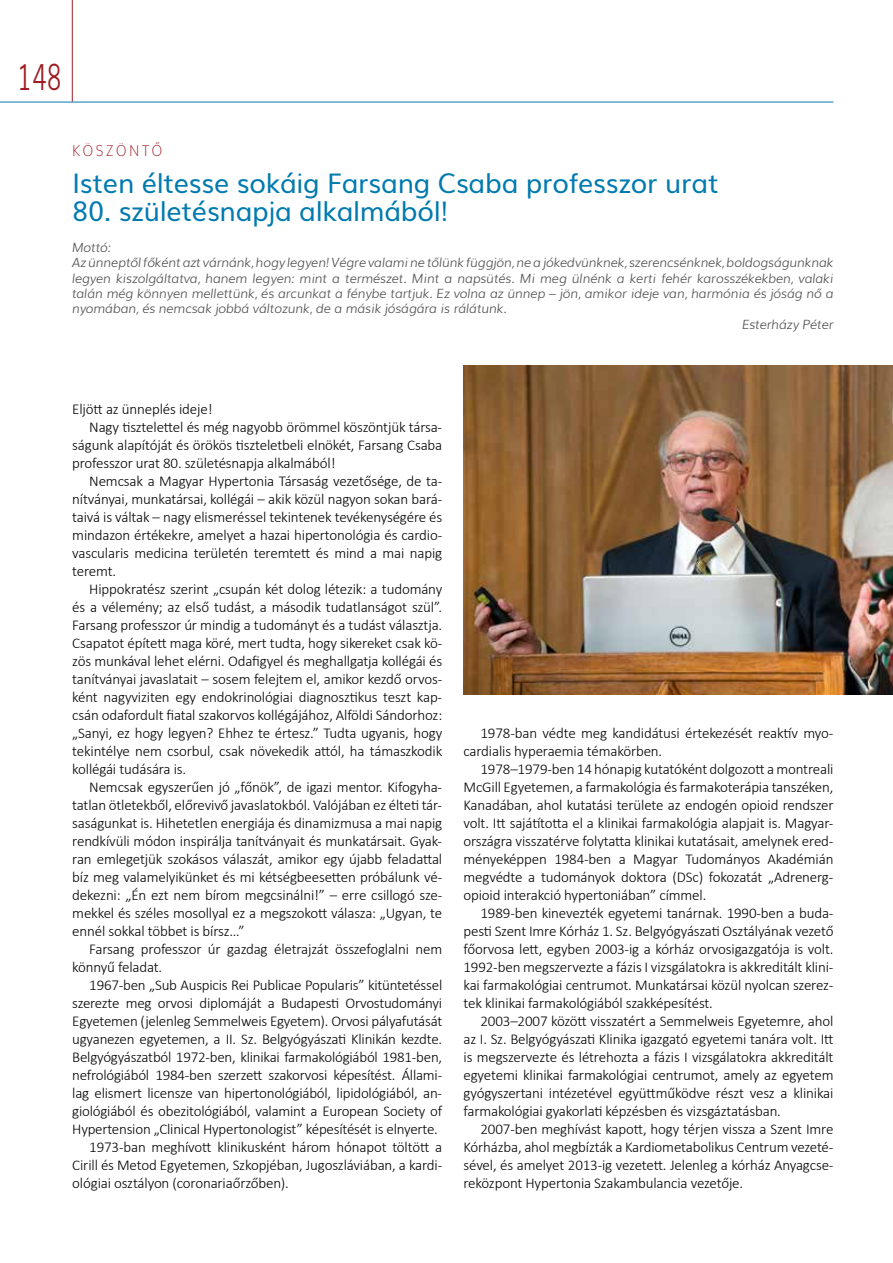
<style>
.page{position:relative;width:893px;height:1263px;background:#fff}
.page>*{position:absolute;margin:0;border:0;box-sizing:border-box;transform-origin:0 0}
.t1{font:300 36px "Muli";color:#9e1c23;scale:.7 1}
.t2{font:27px "Muli";letter-spacing:-.01em;color:#007aaf}
.t3{font:300 15px/18px "Calibri";letter-spacing:-.01em;color:#000;text-align:justify}
.t4{font:200 15px "Muli";letter-spacing:.19em;color:#9e1c23;scale:.9 1}
.t5{font:italic 300 12.75px "Muli";letter-spacing:-.01em;color:#515254}
</style>
<div class="page">
<hr style="left:0;top:102px;width:833px;height:1px;background:#007aaf">
<hr style="left:72px;top:0;width:1px;height:102px;background:#9e1c23">
<img style="left:463px;top:366px;width:430px;height:329px">
<h1 class="t1" style="left:17px;top:49px;width:65px">148</h1>
<p class="t4" style="left:72px;top:139px;width:102px">KÖSZÖNTŐ</p>
<h2 class="t2" style="left:72px;top:161px;width:648px">Isten éltesse sokáig Farsang Csaba professzor urat</h2>
<h2 class="t2" style="left:72px;top:190px;width:377px">80. születésnapja alkalmából!</h2>
<p class="t5" style="left:72px;top:237px;width:41px">Mottó:</p>
<p class="t5" style="left:72px;top:253px;width:763px">Az ünneptől főként azt várnánk, hogy legyen! Végre valami ne tőlünk függjön, ne a jókedvünknek, szerencsénknek, boldogságunknak</p>
<p class="t5" style="left:72px;top:268px;width:763px">legyen kiszolgáltatva, hanem legyen: mint a természet. Mint a napsütés. Mi meg ülnénk a kerti fehér karosszékekben, valaki</p>
<p class="t5" style="left:72px;top:283px;width:763px">talán még könnyen mellettünk, és arcunkat a fénybe tartjuk. Ez volna az ünnep – jön, amikor ideje van, harmónia és jóság nő a</p>
<p class="t5" style="left:72px;top:299px;width:436px">nyomában, és nemcsak jobbá változunk, de a másik jóságára is rálátunk.</p>
<p class="t5" style="left:742px;top:314px;width:93px">Esterházy Péter</p>
<p class="t3" style="left:72px;top:400px;width:142px">Eljött az ünneplés ideje!</p>
<p class="t3" style="left:89px;top:418px;width:354px">Nagy tisztelettel és még nagyobb örömmel köszöntjük társa-</p>
<p class="t3" style="left:72px;top:436px;width:371px">ságunk alapítóját és örökös tiszteletbeli elnökét, Farsang Csaba</p>
<p class="t3" style="left:72px;top:454px;width:265px">professzor urat 80. születésnapja alkalmából!</p>
<p class="t3" style="left:89px;top:472px;width:354px">Nemcsak a Magyar Hypertonia Társaság vezetősége, de ta-</p>
<p class="t3" style="left:72px;top:490px;width:372px">nítványai, munkatársai, kollégái – akik közül nagyon sokan bará-</p>
<p class="t3" style="left:72px;top:508px;width:371px">taivá is váltak – nagy elismeréssel tekintenek tevékenységére és</p>
<p class="t3" style="left:72px;top:526px;width:371px">mindazon értékekre, amelyet a hazai hipertonológia és cardio-</p>
<p class="t3" style="left:72px;top:544px;width:371px">vascularis medicina területén teremtett és mind a mai napig</p>
<p class="t3" style="left:72px;top:562px;width:45px">teremt.</p>
<p class="t3" style="left:89px;top:580px;width:354px">Hippokratész szerint „csupán két dolog létezik: a tudomány</p>
<p class="t3" style="left:72px;top:598px;width:372px">és a vélemény; az első tudást, a második tudatlanságot szül”.</p>
<p class="t3" style="left:72px;top:616px;width:372px">Farsang professzor úr mindig a tudományt és a tudást választja.</p>
<p class="t3" style="left:72px;top:634px;width:371px">Csapatot épített maga köré, mert tudta, hogy sikereket csak kö-</p>
<p class="t3" style="left:72px;top:652px;width:371px">zös munkával lehet elérni. Odafigyel és meghallgatja kollégái és</p>
<p class="t3" style="left:72px;top:670px;width:371px">tanítványai javaslatait – sosem felejtem el, amikor kezdő orvos-</p>
<p class="t3" style="left:72px;top:688px;width:371px">ként nagyviziten egy endokrinológiai diagnosztikus teszt kap-</p>
<p class="t3" style="left:72px;top:706px;width:371px">csán odafordult fiatal szakorvos kollégájához, Alföldi Sándorhoz:</p>
<p class="t3" style="left:72px;top:724px;width:371px">„Sanyi, ez hogy legyen? Ehhez te értesz.” Tudta ugyanis, hogy</p>
<p class="t3" style="left:72px;top:742px;width:371px">tekintélye nem csorbul, csak növekedik attól, ha támaszkodik</p>
<p class="t3" style="left:72px;top:760px;width:116px">kollégái tudására is.</p>
<p class="t3" style="left:89px;top:778px;width:354px">Nemcsak egyszerűen jó „főnök”, de igazi mentor. Kifogyha-</p>
<p class="t3" style="left:72px;top:796px;width:371px">tatlan ötletekből, előrevivő javaslatokból. Valójában ez élteti tár-</p>
<p class="t3" style="left:72px;top:814px;width:372px">saságunkat is. Hihetetlen energiája és dinamizmusa a mai napig</p>
<p class="t3" style="left:72px;top:832px;width:371px">rendkívüli módon inspirálja tanítványait és munkatársait. Gyak-</p>
<p class="t3" style="left:72px;top:850px;width:371px">ran emlegetjük szokásos válaszát, amikor egy újabb feladattal</p>
<p class="t3" style="left:72px;top:868px;width:371px">bíz meg valamelyikünket és mi kétségbeesetten próbálunk vé-</p>
<p class="t3" style="left:72px;top:886px;width:371px">dekezni: „Én ezt nem bírom megcsinálni!” – erre csillogó sze-</p>
<p class="t3" style="left:72px;top:904px;width:371px">mekkel és széles mosollyal ez a megszokott válasza: „Ugyan, te</p>
<p class="t3" style="left:72px;top:922px;width:174px">ennél sokkal többet is bírsz…”</p>
<p class="t3" style="left:89px;top:940px;width:354px">Farsang professzor úr gazdag életrajzát összefoglalni nem</p>
<p class="t3" style="left:72px;top:958px;width:92px">könnyű feladat.</p>
<p class="t3" style="left:89px;top:976px;width:354px">1967-ben „Sub Auspicis Rei Publicae Popularis” kitüntetéssel</p>
<p class="t3" style="left:72px;top:994px;width:371px">szerezte meg orvosi diplomáját a Budapesti Orvostudományi</p>
<p class="t3" style="left:72px;top:1012px;width:371px">Egyetemen (jelenleg Semmelweis Egyetem). Orvosi pályafutását</p>
<p class="t3" style="left:72px;top:1030px;width:371px">ugyanezen egyetemen, a II. Sz. Belgyógyászati Klinikán kezdte.</p>
<p class="t3" style="left:72px;top:1048px;width:371px">Belgyógyászatból 1972-ben, klinikai farmakológiából 1981-ben,</p>
<p class="t3" style="left:72px;top:1066px;width:371px">nefrológiából 1984-ben szerzett szakorvosi képesítést. Állami-</p>
<p class="t3" style="left:72px;top:1084px;width:371px">lag elismert licensze van hipertonológiából, lipidológiából, an-</p>
<p class="t3" style="left:72px;top:1102px;width:371px">giológiából és obezitológiából, valamint a European Society of</p>
<p class="t3" style="left:72px;top:1120px;width:367px">Hypertension „Clinical Hypertonologist” képesítését is elnyerte.</p>
<p class="t3" style="left:89px;top:1138px;width:354px">1973-ban meghívott klinikusként három hónapot töltött a</p>
<p class="t3" style="left:72px;top:1156px;width:372px">Cirill és Metod Egyetemen, Szkopjéban, Jugoszláviában, a kardi-</p>
<p class="t3" style="left:72px;top:1174px;width:218px">ológiai osztályon (coronariaőrzőben).</p>
<p class="t3" style="left:463px;top:724px;width:371px;text-indent:17px">1978-ban védte meg kandidátusi értekezését reaktív myo&shy;cardialis hyperaemia témakörben.</p>
<p class="t3" style="left:463px;top:760px;width:371px;text-indent:17px">1978–1979-ben 14 hónapig kutatóként dolgozott a montreali McGill Egyetemen, a farmakológia és farmakoterápia tanszéken, Kanadában, ahol kutatási területe az endogén opioid rendszer volt. Itt sajátította el a klinikai farmakológia alapjait is. Magyar&shy;országra visszatérve folytatta klinikai kutatásait, amelynek ered&shy;ményeképpen 1984-ben a Magyar Tudományos Akadémián megvédte a tudományok doktora (DSc) fokozatát „Adrenerg&shy;opioid interakció hypertoniában” címmel.</p>
<p class="t3" style="left:463px;top:904px;width:372px;text-indent:17px">1989-ben kinevezték egyetemi tanárnak. 1990-ben a buda&shy;pesti Szent Imre Kórház 1. Sz. Belgyógyászati Osztályának vezető főorvosa lett, egyben 2003-ig a kórház orvosigazgatója is volt.<br>1992-ben megszervezte a fázis I vizsgálatokra is akkreditált klini&shy;kai farmakológiai centrumot. Munkatársai közül nyolcan szerez&shy;tek klinikai farmakológiából szakképesítést.</p>
<p class="t3" style="left:463px;top:1012px;width:372px;text-indent:17px">2003–2007 között visszatért a Semmelweis Egyetemre, ahol az I. Sz. Belgyógyászati Klinika igazgató egyetemi tanára volt. Itt is megszervezte és létrehozta a fázis I vizsgálatokra akkreditált egyetemi klinikai farmakológiai centrumot, amely az egyetem gyógyszertani intézetével együttműködve részt vesz a klinikai farmakológiai gyakorlati képzésben és vizsgáztatásban.</p>
<p class="t3" style="left:463px;top:1120px;width:371px;text-indent:17px">2007-ben meghívást kapott, hogy térjen vissza a Szent Imre Kórházba, ahol megbízták a Kardiometabolikus Centrum vezeté&shy;sével, és amelyet 2013-ig vezetett. Jelenleg a kórház Anyagcse&shy;reközpont Hypertonia Szakambulancia vezetője.</p>
</div>
